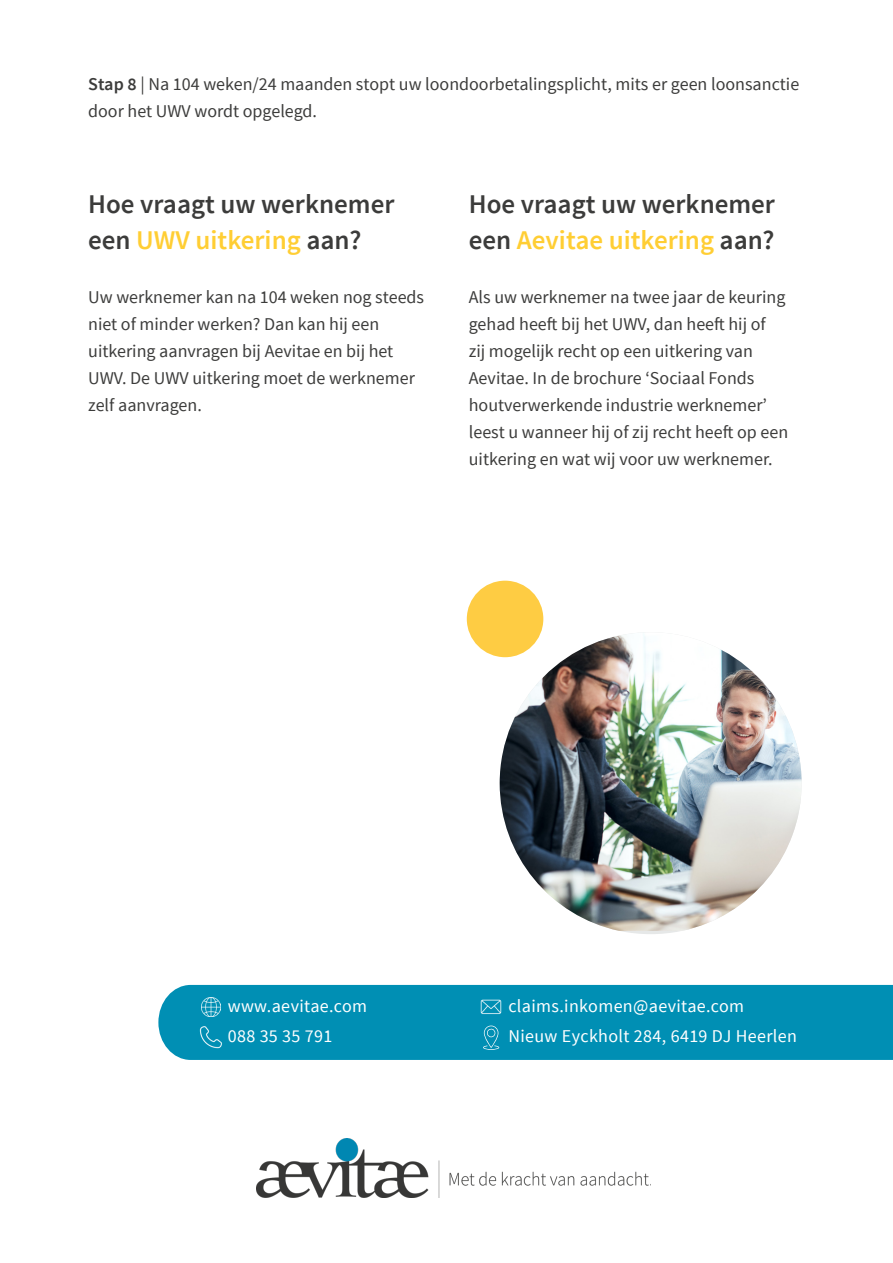
<style>
.page{position:relative;width:893px;height:1263px;background:#fff}
.page>*{position:absolute;margin:0;border:0;box-sizing:border-box;transform-origin:0 0}
.t1{font:600 27px/36px "Source Sans Pro";color:#3c3c3b}
.t2{font:18px/27px "Source Sans Pro";color:#3c3c3b}
.t3{font:18px "Source Sans Pro";letter-spacing:.02em;color:#fff}
.s1{font-weight:600}
.s2{color:#ffce34}
</style>
<div class="page">
<div style="left:158px;top:985px;width:735px;height:75px;background:#008fb4"></div>
<svg style="left:483px;top:1025px;width:16px;height:25px"></svg>
<img style="left:200px;top:1025px;width:22px;height:24px">
<img style="left:202px;top:997px;width:19px;height:20px">
<img style="left:480px;top:995px;width:23px;height:23px">
<img style="left:500px;top:632px;width:302px;height:299px">
<div style="left:467px;top:581px;width:76px;height:76px;background:#fecc43;border-radius:50%"></div>
<img style="left:257px;top:1139px;width:394px;height:58px">
<p class="t2" style="left:88px;top:71px;width:713px"><span class="s1">Stap 8</span> | Na 104 weken/24 maanden stopt uw loondoorbetalingsplicht, mits er geen loonsanctie door het UWV wordt opgelegd.</p>
<p class="t1" style="left:88px;top:186px;width:308px">Hoe vraagt uw werknemer een <span class="s2">UWV uitkering</span> aan?</p>
<p class="t2" style="left:88px;top:283px;width:337px">Uw werknemer kan na 104 weken nog steeds</p>
<p class="t2" style="left:88px;top:310px;width:293px">niet of minder werken? Dan kan hij een</p>
<p class="t2" style="left:88px;top:337px;width:328px">uitkering aanvragen bij Aevitae en bij het<br>UWV. De UWV uitkering moet de werknemer zelf aanvragen.</p>
<p class="t1" style="left:469px;top:186px;width:308px">Hoe vraagt uw werknemer een <span class="s2">Aevitae uitkering</span> aan?</p>
<p class="t2" style="left:469px;top:283px;width:318px">Als uw werknemer na twee jaar de keuring</p>
<p class="t2" style="left:469px;top:310px;width:321px">gehad heeft bij het UWV, dan heeft hij of<br>zij mogelijk recht op een uitkering van Aevitae. In de brochure ‘Sociaal Fonds houtverwerkende industrie werknemer’ leest u wanneer hij of zij recht heeft op een uitkering en wat wij voor uw werknemer.</p>
<p class="t3" style="left:228px;top:994px;width:141px">www.aevitae.com</p>
<p class="t3" style="left:228px;top:1024px;width:106px">088 35 35 791</p>
<p class="t3" style="left:508px;top:994px;width:237px">claims.inkomen@aevitae.com</p>
<p class="t3" style="left:508px;top:1024px;width:290px">Nieuw Eyckholt 284, 6419 DJ Heerlen</p>
</div>
